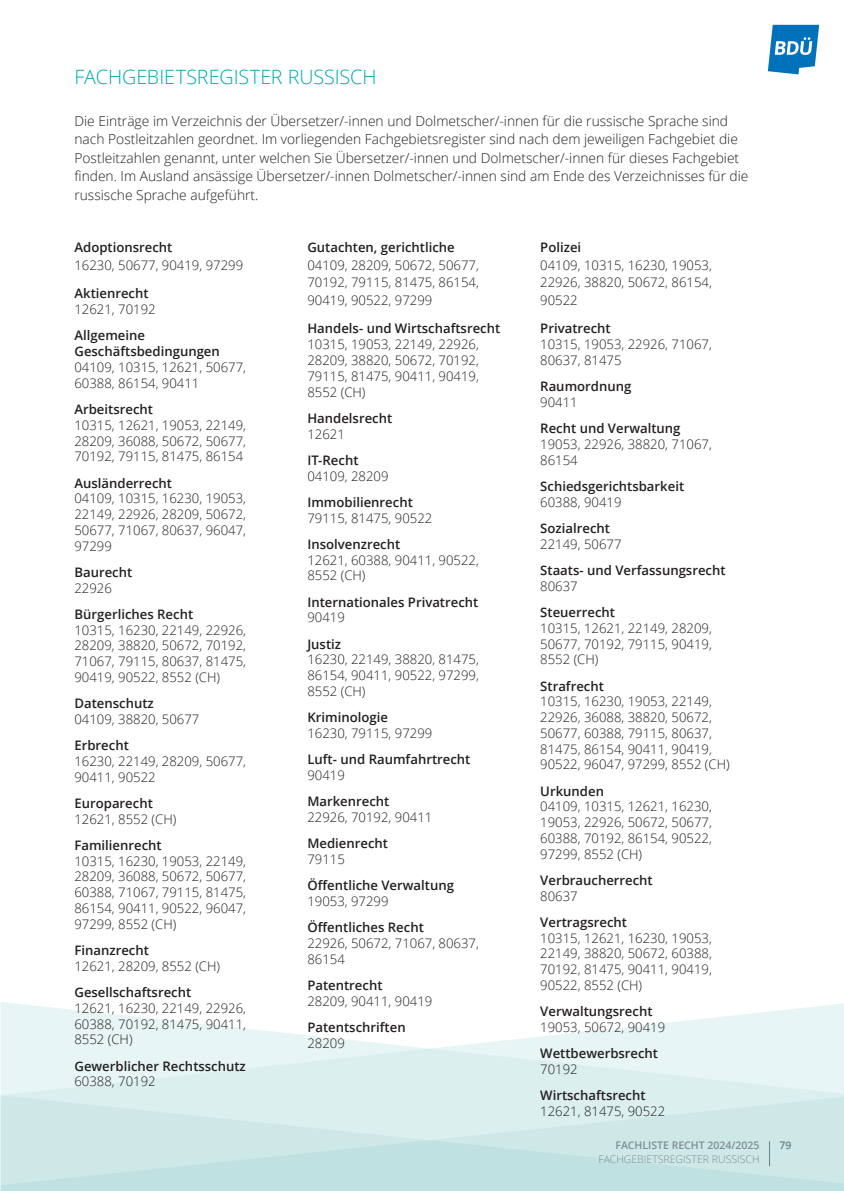
<style>
.page{position:relative;width:844px;height:1191px;background:#fff}
.page>*{position:absolute;margin:0;border:0;box-sizing:border-box;transform-origin:0 0}
.t1{font:19.6px "BDUE Open Sans";color:#00aaad}
.t2{font:13.83px/18.4px "BDUE Open Sans";color:#231f20}
.t3{font:13.12px/15.8px "BDUE Open Sans";color:#231f20;text-align:justify}
.t4{font:700 13.12px/15.8px "BDUE Open Sans";color:#231f20}
.t5{font:10.5px "BDUE Open Sans";color:#7f8e96}
.t6{font:700 10.5px "BDUE Open Sans";color:#7f8e96}
</style>
<div class="page">
<svg style="left:767px;top:25px;width:52px;height:49px"></svg>
<svg style="left:0;top:1002px;width:843px;height:46px"></svg>
<div style="left:0;top:1048px;width:843px;height:47px;background:#e1f2f1"></div>
<svg style="left:0;top:1095px;width:843px;height:45px;background:#d3ebea"></svg>
<svg style="left:0;top:1140px;width:843px;height:51px;background:#c5e4e3"></svg>
<h1 class="t1" style="left:74px;top:63px;width:303px">FACHGEBIETSREGISTER RUSSISCH</h1>
<p class="t2" style="left:74px;top:111px;width:675px">Die Einträge im Verzeichnis der Übersetzer/-innen und Dolmetscher/-innen für die russische Sprache sind nach Postleitzahlen geordnet. Im vorliegenden Fachgebietsregister sind nach dem jeweiligen Fachgebiet die Postleitzahlen genannt, unter welchen Sie Übersetzer/-innen und Dolmetscher/-innen für dieses Fachgebiet finden. Im Ausland ansässige Übersetzer/-innen Dolmetscher/-innen sind am Ende des Verzeichnisses für die russische Sprache aufgeführt.</p>
<p class="t4" style="left:74px;top:239px;width:99px">Adoptionsrecht</p>
<p class="t3" style="left:74px;top:257px;width:170px">16230, 50677, 90419, 97299</p>
<p class="t4" style="left:74px;top:285px;width:76px">Aktienrecht</p>
<p class="t3" style="left:74px;top:301px;width:83px">12621, 70192</p>
<p class="t4" style="left:74px;top:327px;width:147px">Allgemeine<br>Geschäftsbedingungen</p>
<p class="t3" style="left:74px;top:359px;width:173px">04109, 10315, 12621, 50677,<br>60388, 86154, 90411</p>
<p class="t4" style="left:74px;top:401px;width:80px">Arbeitsrecht</p>
<p class="t3" style="left:74px;top:417px;width:173px">10315, 12621, 19053, 22149, 28209, 36088, 50672, 50677, 70192, 79115, 81475, 86154</p>
<p class="t4" style="left:74px;top:474px;width:99px">Ausländerrecht</p>
<p class="t3" style="left:74px;top:490px;width:173px">04109, 10315, 16230, 19053, 22149, 22926, 28209, 50672, 50677, 71067, 80637, 96047, 97299</p>
<p class="t4" style="left:74px;top:564px;width:59px">Baurecht</p>
<p class="t3" style="left:74px;top:579px;width:39px">22926</p>
<p class="t4" style="left:74px;top:606px;width:120px">Bürgerliches Recht</p>
<p class="t3" style="left:74px;top:621px;width:173px">10315, 16230, 22149, 22926, 28209, 38820, 50672, 70192, 71067, 79115, 80637, 81475, 90419, 90522, 8552 (CH)</p>
<p class="t4" style="left:74px;top:695px;width:81px">Datenschutz</p>
<p class="t3" style="left:74px;top:711px;width:126px">04109, 38820, 50677</p>
<p class="t4" style="left:74px;top:737px;width:56px">Erbrecht</p>
<p class="t3" style="left:74px;top:753px;width:173px">16230, 22149, 28209, 50677,<br>90411, 90522</p>
<p class="t4" style="left:74px;top:795px;width:80px">Europarecht</p>
<p class="t3" style="left:74px;top:810px;width:103px">12621, 8552 (CH)</p>
<p class="t4" style="left:74px;top:837px;width:89px">Familienrecht</p>
<p class="t3" style="left:74px;top:852px;width:173px">10315, 16230, 19053, 22149, 28209, 36088, 50672, 50677, 60388, 71067, 79115, 81475, 86154, 90411, 90522, 96047, 97299, 8552 (CH)</p>
<p class="t4" style="left:74px;top:942px;width:76px">Finanzrecht</p>
<p class="t3" style="left:74px;top:957px;width:147px">12621, 28209, 8552 (CH)</p>
<p class="t4" style="left:74px;top:984px;width:118px">Gesellschaftsrecht</p>
<p class="t3" style="left:74px;top:999px;width:173px">12621, 16230, 22149, 22926, 60388, 70192, 81475, 90411, 8552 (CH)</p>
<p class="t4" style="left:74px;top:1057px;width:173px">Gewerblicher Rechtsschutz</p>
<p class="t3" style="left:74px;top:1073px;width:83px">60388, 70192</p>
<p class="t4" style="left:540px;top:239px;width:42px">Polizei</p>
<p class="t3" style="left:540px;top:256px;width:173px;line-height:17.5px">04109, 10315, 16230, 19053, 22926, 38820, 50672, 86154, 90522</p>
<p class="t4" style="left:540px;top:320px;width:72px">Privatrecht</p>
<p class="t3" style="left:540px;top:336px;width:173px">10315, 19053, 22926, 71067,<br>80637, 81475</p>
<p class="t4" style="left:540px;top:378px;width:93px">Raumordnung</p>
<p class="t3" style="left:540px;top:394px;width:39px">90411</p>
<p class="t4" style="left:540px;top:420px;width:142px">Recht und Verwaltung</p>
<p class="t3" style="left:540px;top:436px;width:173px">19053, 22926, 38820, 71067,<br>86154</p>
<p class="t4" style="left:540px;top:478px;width:145px">Schiedsgerichtsbarkeit</p>
<p class="t3" style="left:540px;top:494px;width:83px">60388, 90419</p>
<p class="t4" style="left:540px;top:520px;width:71px">Sozialrecht</p>
<p class="t3" style="left:540px;top:536px;width:83px">22149, 50677</p>
<p class="t4" style="left:540px;top:562px;width:187px">Staats- und Verfassungsrecht</p>
<p class="t3" style="left:540px;top:578px;width:39px">80637</p>
<p class="t4" style="left:540px;top:604px;width:76px">Steuerrecht</p>
<p class="t3" style="left:540px;top:620px;width:173px">10315, 12621, 22149, 28209, 50677, 70192, 79115, 90419, 8552 (CH)</p>
<p class="t4" style="left:540px;top:677px;width:65px">Strafrecht</p>
<p class="t3" style="left:540px;top:693px;width:191px;text-align:left">10315, 16230, 19053, 22149,<br>22926, 36088, 38820, 50672,<br>50677, 60388, 79115, 80637,<br>81475, 86154, 90411, 90419,<br>90522, 96047, 97299, 8552 (CH)</p>
<p class="t4" style="left:540px;top:782px;width:65px">Urkunden</p>
<p class="t3" style="left:540px;top:798px;width:173px">04109, 10315, 12621, 16230, 19053, 22926, 50672, 50677, 60388, 70192, 86154, 90522, 97299, 8552 (CH)</p>
<p class="t4" style="left:540px;top:872px;width:114px">Verbraucherrecht</p>
<p class="t3" style="left:540px;top:887px;width:39px">80637</p>
<p class="t4" style="left:540px;top:914px;width:88px">Vertragsrecht</p>
<p class="t3" style="left:540px;top:929px;width:173px">10315, 12621, 16230, 19053, 22149, 38820, 50672, 60388, 70192, 81475, 90411, 90419, 90522, 8552 (CH)</p>
<p class="t4" style="left:540px;top:1003px;width:114px">Verwaltungsrecht</p>
<p class="t3" style="left:540px;top:1019px;width:126px">19053, 50672, 90419</p>
<p class="t4" style="left:540px;top:1045px;width:119px">Wettbewerbsrecht</p>
<p class="t3" style="left:540px;top:1061px;width:39px">70192</p>
<p class="t4" style="left:540px;top:1087px;width:107px">Wirtschaftsrecht</p>
<p class="t3" style="left:540px;top:1103px;width:126px">12621, 81475, 90522</p>
<p class="t4" style="left:307px;top:239px;width:149px">Gutachten, gerichtliche</p>
<p class="t3" style="left:307px;top:256px;width:173px;line-height:17.5px">04109, 28209, 50672, 50677, 70192, 79115, 81475, 86154, 90419, 90522, 97299</p>
<p class="t4" style="left:307px;top:320px;width:194px">Handels- und Wirtschaftsrecht</p>
<p class="t3" style="left:307px;top:336px;width:173px">10315, 19053, 22149, 22926, 28209, 38820, 50672, 70192, 79115, 81475, 90411, 90419, 8552 (CH)</p>
<p class="t4" style="left:307px;top:410px;width:86px">Handelsrecht</p>
<p class="t3" style="left:307px;top:425px;width:39px">12621</p>
<p class="t4" style="left:307px;top:452px;width:53px">IT-Recht</p>
<p class="t3" style="left:307px;top:467px;width:83px">04109, 28209</p>
<p class="t4" style="left:307px;top:494px;width:107px">Immobilienrecht</p>
<p class="t3" style="left:307px;top:509px;width:126px">79115, 81475, 90522</p>
<p class="t4" style="left:307px;top:536px;width:94px">Insolvenzrecht</p>
<p class="t3" style="left:307px;top:551px;width:173px">12621, 60388, 90411, 90522,<br>8552 (CH)</p>
<p class="t4" style="left:307px;top:593px;width:172px">Internationales Privatrecht</p>
<p class="t3" style="left:307px;top:609px;width:39px">90419</p>
<p class="t4" style="left:307px;top:635px;width:35px">Justiz</p>
<p class="t3" style="left:307px;top:651px;width:173px">16230, 22149, 38820, 81475, 86154, 90411, 90522, 97299, 8552 (CH)</p>
<p class="t4" style="left:307px;top:709px;width:82px">Kriminologie</p>
<p class="t3" style="left:307px;top:725px;width:126px">16230, 79115, 97299</p>
<p class="t4" style="left:307px;top:751px;width:164px">Luft- und Raumfahrtrecht</p>
<p class="t3" style="left:307px;top:767px;width:39px">90419</p>
<p class="t4" style="left:307px;top:793px;width:83px">Markenrecht</p>
<p class="t3" style="left:307px;top:809px;width:126px">22926, 70192, 90411</p>
<p class="t4" style="left:307px;top:835px;width:82px">Medienrecht</p>
<p class="t3" style="left:307px;top:851px;width:39px">79115</p>
<p class="t4" style="left:307px;top:877px;width:148px">Öffentliche Verwaltung</p>
<p class="t3" style="left:307px;top:893px;width:83px">19053, 97299</p>
<p class="t4" style="left:307px;top:919px;width:118px">Öffentliches Recht</p>
<p class="t3" style="left:307px;top:935px;width:173px">22926, 50672, 71067, 80637,<br>86154</p>
<p class="t4" style="left:307px;top:977px;width:77px">Patentrecht</p>
<p class="t3" style="left:307px;top:992px;width:126px">28209, 90411, 90419</p>
<p class="t4" style="left:307px;top:1019px;width:100px">Patentschriften</p>
<p class="t3" style="left:307px;top:1034px;width:39px">28209</p>
<p class="t6" style="left:615px;top:1138px;width:145px">FACHLISTE RECHT 2024/2025</p>
<p class="t6" style="left:779px;top:1138px;width:13px">79</p>
<p class="t5" style="left:598px;top:1151px;width:13px">Fachgebietsregister</p>
<p class="t5" style="left:711px;top:1151px;width:13px">Russisch</p>
</div>
